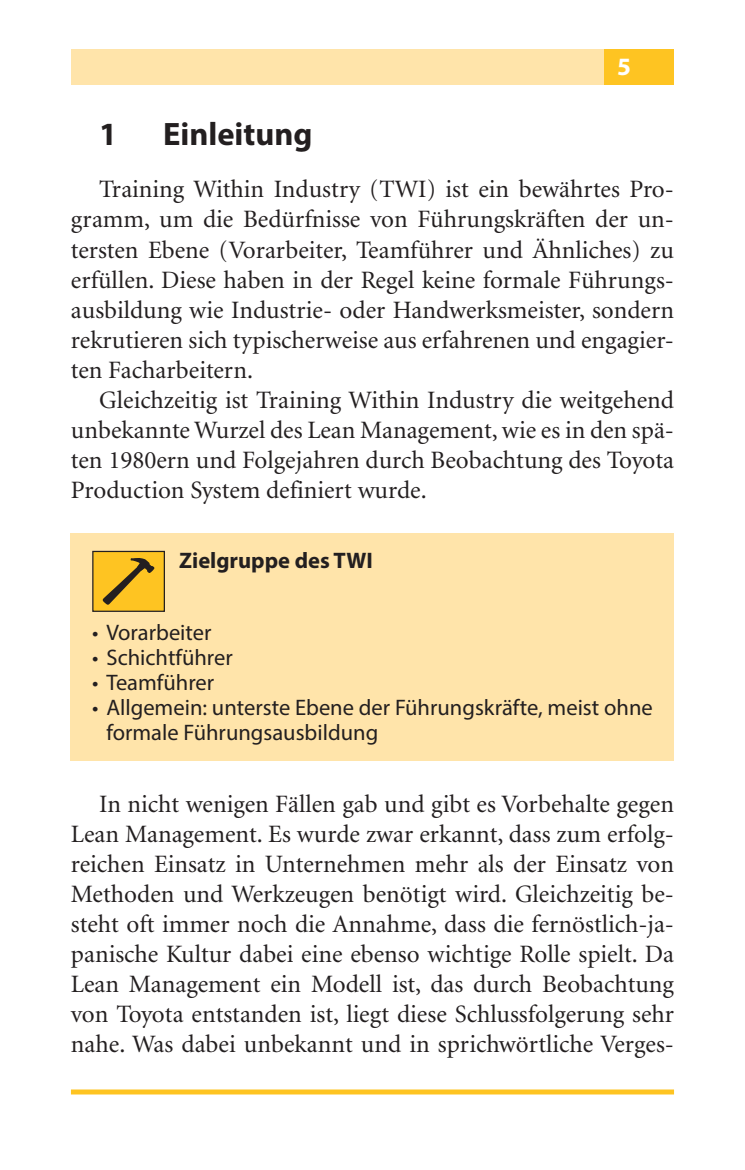
<style>
.page{position:relative;width:745px;height:1170px;background:#fff}
.page>*{position:absolute;margin:0;border:0;box-sizing:border-box;transform-origin:0 0}
.t1{font:700 32.5px "Myriad Pro";color:#231f20}
.t2{font:25px/30px "Minion";color:#231f20;text-align:justify}
.t3{font:700 25px "Myriad Pro";color:#fff}
.t4{font:22.5px/25px "Myriad Pro";color:#231f20}
.t5{font:700 22.5px "Myriad Pro";color:#231f20}
</style>
<div class="page">
<div style="left:602px;top:50px;width:71px;height:35px;background:#fec422"></div>
<div style="left:71px;top:1089px;width:602px;height:5px;background:#fec422"></div>
<div style="left:71px;top:50px;width:531px;height:35px;background:#ffe4aa"></div>
<div style="left:71px;top:533px;width:602px;height:228px;background:#ffe4aa"></div>
<div style="left:93px;top:551px;width:71px;height:60px;background:#fec422"></div>
<svg style="left:102px;top:558px;width:53px;height:47px"></svg>
<div style="left:92px;top:551px;width:73px;height:61px;border:1px solid #231f20"></div>
<p class="t3" style="left:617px;top:50px;width:15px">5</p>
<h1 class="t1" style="left:99px;top:113px;width:20px">1</h1>
<h1 class="t1" style="left:163px;top:113px;width:151px">Einleitung</h1>
<p class="t2" style="left:71px;top:175px;width:604px;text-indent:28px">Training Within Industry (TWI) ist ein bewährtes Pro&shy;gramm, um die Bedürfnisse von Führungskräften der un&shy;tersten Ebene (Vorarbeiter, Teamführer und Ähnliches) zu erfüllen. Diese haben in der Regel keine formale Führungs&shy;ausbildung wie Industrie- oder Handwerksmeister, sondern rekrutieren sich typischerweise aus erfahrenen und engagier&shy;ten Facharbeitern.</p>
<p class="t2" style="left:71px;top:385px;width:604px;text-indent:28px">Gleichzeitig ist Training Within Industry die weitgehend unbekannte Wurzel des Lean Management, wie es in den spä&shy;ten 1980ern und Folgejahren durch Beobachtung des Toyota Production System definiert wurde.</p>
<p class="t5" style="left:179px;top:546px;width:195px">Zielgruppe des TWI</p>
<p class="t4" style="left:92px;top:619px;width:121px">• Vorarbeiter</p>
<p class="t4" style="left:92px;top:644px;width:142px">• Schichtführer</p>
<p class="t4" style="left:92px;top:669px;width:123px">• Teamführer</p>
<p class="t4" style="left:106px;top:694px;width:547px;text-indent:-14px">• Allgemein: unterste Ebene der Führungskräfte, meist ohne formale Führungsausbildung</p>
<p class="t2" style="left:71px;top:790px;width:604px;text-indent:28px">In nicht wenigen Fällen gab und gibt es Vorbehalte gegen Lean Management. Es wurde zwar erkannt, dass zum erfolg&shy;reichen Einsatz in Unternehmen mehr als der Einsatz von Methoden und Werkzeugen benötigt wird. Gleichzeitig be&shy;steht oft immer noch die Annahme, dass die fernöstlich-ja&shy;panische Kultur dabei eine ebenso wichtige Rolle spielt. Da Lean Management ein Modell ist, das durch Beobachtung von Toyota entstanden ist, liegt diese Schlussfolgerung sehr nahe. Was dabei unbekannt und in sprichwörtliche Verges-</p>
</div>
